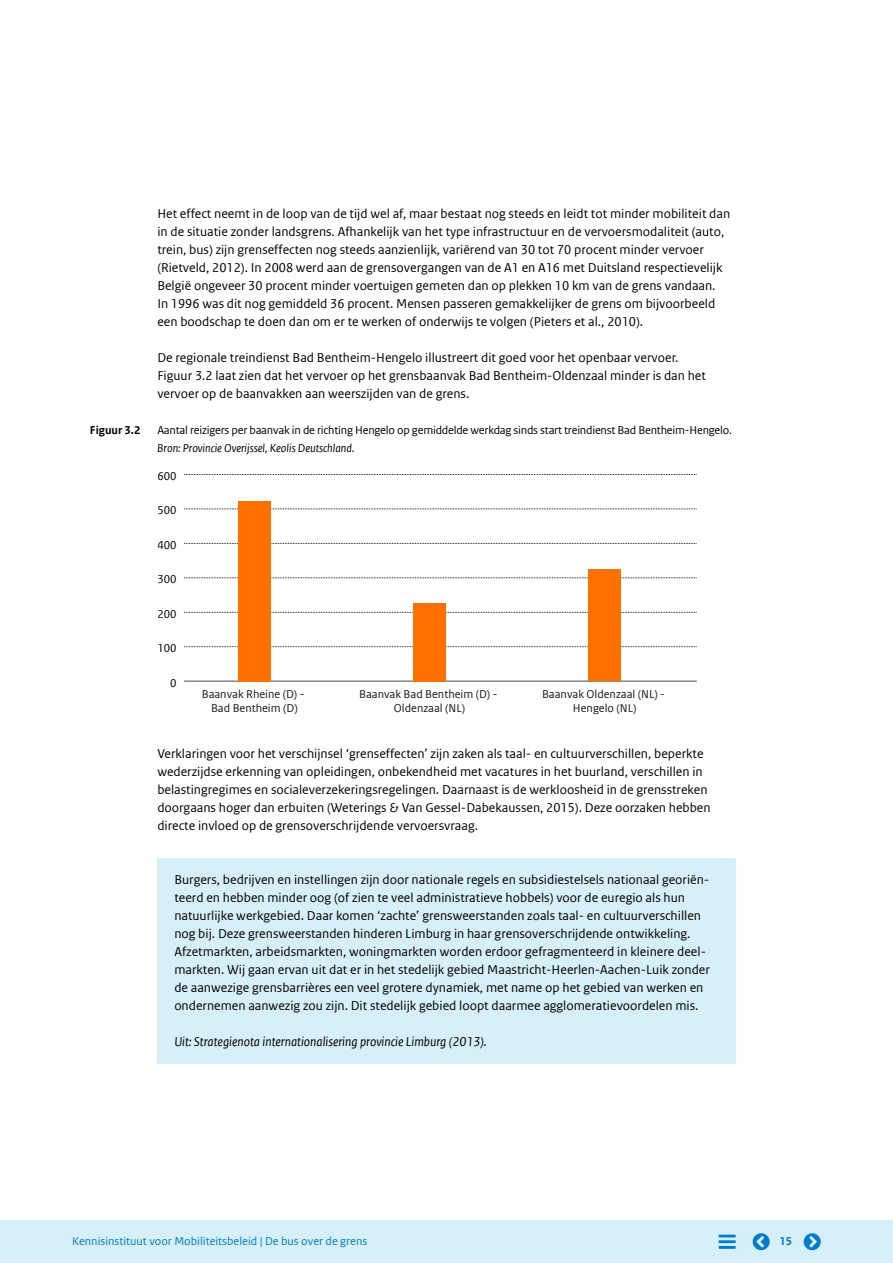
<style>
.page{position:relative;width:893px;height:1263px;background:#fff}
.page>*{position:absolute;margin:0;border:0;box-sizing:border-box;transform-origin:0 0}
._10_RO_Broodtekst{font:13.5px/18px "Rijksoverheid Sans Web Text";color:#000}
._24_RO_Kader_Broodte{font:13.5px/18px "Rijksoverheid Sans Web Text";color:#000}
._24_RO_Kader_Broodte-2{font:italic 13.5px "Rijksoverheid Sans Web Text";color:#000}
.Figuur_titel{font:12px "Rijksoverheid Sans Web Text";letter-spacing:-.015em;color:#000}
.t1{font:12px/14.4px "Rijksoverheid Sans Web Text";color:#171714;text-align:center}
.t2{font:12px "Rijksoverheid Sans Web Text";color:#007ccb}
.Figuur_titel-2{font:italic 12px "Rijksoverheid Sans Web Text";color:#000}
.Figuur_titel-3{font:700 12px "Rijksoverheid Sans Web Text";color:#000}
.t3{font:700 12px "Rijksoverheid Sans Web Text";color:#007ccb}
</style>
<div class="page">
<div style="left:157px;top:858px;width:579px;height:169px;background:#d6eff9"></div>
<div style="left:157px;top:1020px;width:579px;height:43px;background:#d6eff9"></div>
<hr style="left:184px;top:681px;width:512px;height:1px;background:#808080">
<svg style="left:184px;top:646px;width:512px;height:1px"></svg>
<svg style="left:184px;top:612px;width:512px;height:1px"></svg>
<svg style="left:184px;top:577px;width:512px;height:1px"></svg>
<svg style="left:184px;top:543px;width:512px;height:1px"></svg>
<svg style="left:184px;top:508px;width:512px;height:1px"></svg>
<svg style="left:184px;top:474px;width:512px;height:1px"></svg>
<div style="left:239px;top:501px;width:32px;height:180px;background:#fe7000"></div>
<div style="left:414px;top:603px;width:32px;height:78px;background:#fe7000"></div>
<div style="left:589px;top:569px;width:32px;height:112px;background:#fe7000"></div>
<div style="left:0;top:1220px;width:893px;height:43px;background:#d6eff9"></div>
<hr style="left:719px;top:1246px;width:17px;height:3px;background:#007ccb">
<hr style="left:719px;top:1240px;width:17px;height:3px;background:#007ccb">
<hr style="left:719px;top:1234px;width:17px;height:3px;background:#007ccb">
<svg style="left:804px;top:1233px;width:17px;height:17px"></svg>
<svg style="left:753px;top:1233px;width:17px;height:17px"></svg>
<p class="_10_RO_Broodtekst" style="left:157px;top:204px;width:574px">Het effect neemt in de loop van de tijd wel af, maar bestaat nog steeds en leidt tot minder mobiliteit dan in de situatie zonder landsgrens. Afhankelijk van het type infrastructuur en de vervoersmodaliteit (auto, trein, bus) zijn grenseffecten nog steeds aanzienlijk, variërend van 30 tot 70 procent minder vervoer (Rietveld, 2012). In 2008 werd aan de grensovergangen van de A1 en A16 met Duitsland respectievelijk België ongeveer 30 procent minder voertuigen gemeten dan op plekken 10 km van de grens vandaan.<br>In 1996 was dit nog gemiddeld 36 procent. Mensen passeren gemakkelijker de grens om bijvoorbeeld een boodschap te doen dan om er te werken of onderwijs te volgen (Pieters et al., 2010).</p>
<p class="_10_RO_Broodtekst" style="left:157px;top:348px;width:550px">De regionale treindienst Bad Bentheim-Hengelo illustreert dit goed voor het openbaar vervoer.<br>Figuur 3.2 laat zien dat het vervoer op het grensbaanvak Bad Bentheim-Oldenzaal minder is dan het vervoer op de baanvakken aan weerszijden van de grens.</p>
<p class="Figuur_titel-3" style="left:90px;top:423px;width:52px">Figuur 3.2</p>
<p class="Figuur_titel" style="left:157px;top:423px;width:576px">Aantal reizigers per baanvak in de richting Hengelo op gemiddelde werkdag sinds start treindienst Bad Bentheim-Hengelo.</p>
<p class="Figuur_titel-2" style="left:157px;top:441px;width:199px">Bron: Provincie Overijssel, Keolis Deutschland.</p>
<p class="Figuur_titel" style="left:157px;top:469px;width:21px">600</p>
<p class="Figuur_titel" style="left:157px;top:503px;width:21px">500</p>
<p class="Figuur_titel" style="left:157px;top:538px;width:21px">400</p>
<p class="Figuur_titel" style="left:157px;top:572px;width:21px">300</p>
<p class="Figuur_titel" style="left:157px;top:607px;width:21px">200</p>
<p class="Figuur_titel" style="left:157px;top:641px;width:21px">100</p>
<p class="Figuur_titel" style="left:170px;top:676px;width:8px">0</p>
<p class="t1" style="left:202px;top:686px;width:104px">Baanvak Rheine (D) -<br>Bad Bentheim (D)</p>
<p class="t1" style="left:359px;top:686px;width:140px">Baanvak Bad Bentheim (D) -<br>Oldenzaal (NL)</p>
<p class="t1" style="left:542px;top:686px;width:124px">Baanvak Oldenzaal (NL) -<br>Hengelo (NL)</p>
<p class="_10_RO_Broodtekst" style="left:157px;top:744px;width:555px">Verklaringen voor het verschijnsel ‘grenseffecten’ zijn zaken als taal- en cultuurverschillen, beperkte wederzijdse erkenning van opleidingen, onbekendheid met vacatures in het buurland, verschillen in belastingregimes en socialeverzekeringsregelingen. Daarnaast is de werkloosheid in de grensstreken doorgaans hoger dan erbuiten (Weterings &amp; Van Gessel-Dabekaussen, 2015). Deze oorzaken hebben directe invloed op de grensoverschrijdende vervoersvraag.</p>
<p class="_24_RO_Kader_Broodte" style="left:174px;top:870px;width:537px">Burgers, bedrijven en instellingen zijn door nationale regels en subsidiestelsels nationaal georiën&shy;teerd en hebben minder oog (of zien te veel administratieve hobbels) voor de euregio als hun natuurlijke werkgebied. Daar komen ‘zachte’ grensweerstanden zoals taal- en cultuurverschillen nog bij. Deze grensweerstanden hinderen Limburg in haar grensoverschrijdende ontwikkeling.<br>Afzetmarkten, arbeidsmarkten, woningmarkten worden erdoor gefragmenteerd in kleinere deel&shy;markten. Wij gaan ervan uit dat er in het stedelijk gebied Maastricht-Heerlen-Aachen-Luik zonder de aanwezige grensbarrières een veel grotere dynamiek, met name op het gebied van werken en ondernemen aanwezig zou zijn. Dit stedelijk gebied loopt daarmee agglomeratievoordelen mis.</p>
<p class="_24_RO_Kader_Broodte-2" style="left:174px;top:1034px;width:314px">Uit: Strategienota internationalisering provincie Limburg (2013).</p>
<p class="t2" style="left:72px;top:1234px;width:296px">Kennisinstituut voor Mobiliteitsbeleid | De bus over de grens</p>
<p class="t3" style="left:779px;top:1234px;width:14px">15</p>
</div>
